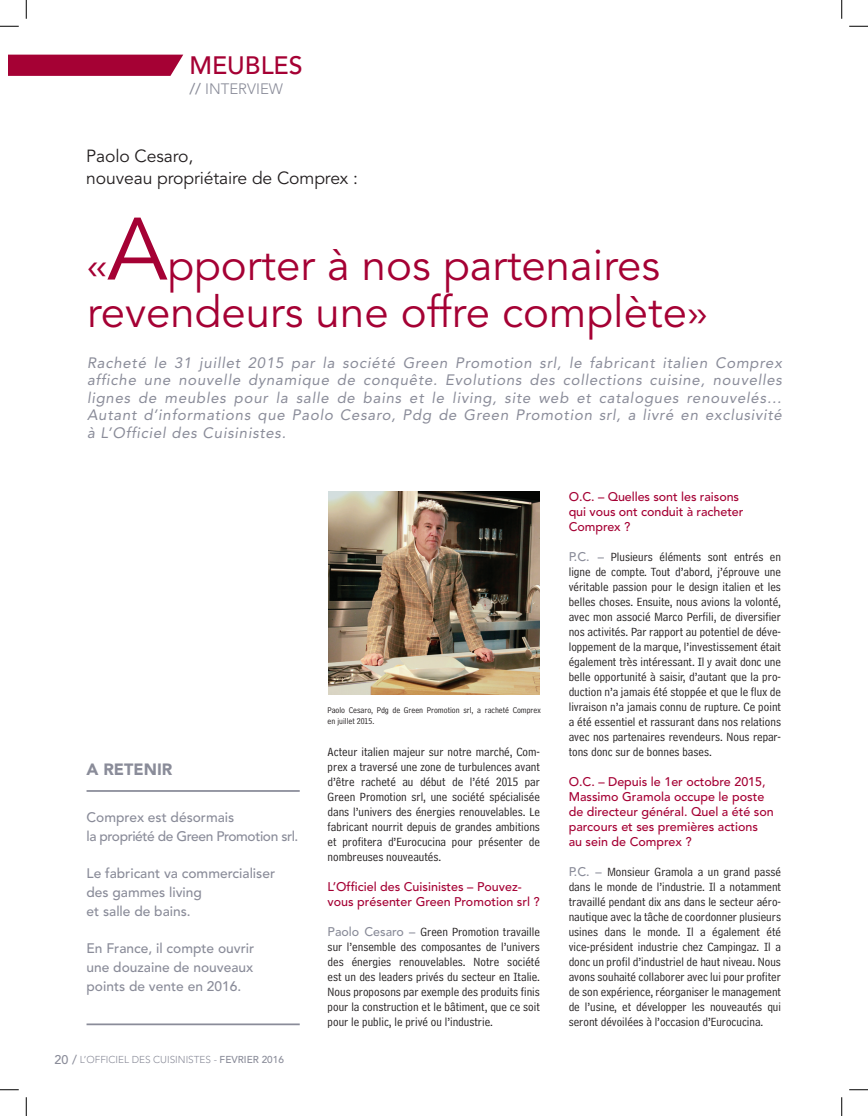
<style>
.page{position:relative;width:868px;height:1116px;background:#fff}
.page>*{position:absolute;margin:0;border:0;box-sizing:border-box;transform-origin:0 0}
.t1{font:43.75px/47.5px "Avenir";color:#a50134}
.t2{font:500 25px "Avenir";color:#a50134}
.t3{font:17.5px/22.5px "Avenir";letter-spacing:-.005em;color:#231f20}
.t4{font:900 16.25px "Avenir";color:#8a8c99}
.t5{font:italic 15px/17.5px "Avenir";letter-spacing:.05em;color:#8a8c99;text-align:justify}
.t6{font:300 15px "Avenir";color:#8a8c99}
.t7{font:500 13.75px/19px "Avenir";color:#8a8c99}
.t8{font:500 13.75px/19px "Avenir";letter-spacing:-.03em;color:#8a8c99}
.t9{font:12.5px/15px "Bell Centennial Address";color:#231f20;text-align:justify}
.t10{font:500 12.5px/15px "Avenir";color:#a50134}
.t11{font:300 10px "Avenir";color:#8a8c99}
.t12{font:8.75px/10.6px "Bell Centennial Address";color:#231f20}
.s1{font-weight:500}
.s2{font-family:"Bell Centennial Address"}
.s3{font-size:87.5px}
.s4{font-weight:500;font-size:12.5px}
.s5{font-family:"Avenir";font-weight:500;color:#8a8c99}
</style>
<div class="page">
<svg style="left:9px;top:55px;width:174px;height:21px;background:#a80b3c"></svg>
<hr style="left:86px;top:790px;width:214px;height:1px;background:#8a8c99">
<hr style="left:86px;top:1023px;width:214px;height:2px;background:#8a8c99">
<img style="left:328px;top:491px;width:212px;height:203px">
<svg style="left:0;top:25px;width:19px;height:2px"></svg>
<svg style="left:849px;top:25px;width:18px;height:2px"></svg>
<svg style="left:0;top:1089px;width:19px;height:1px"></svg>
<svg style="left:849px;top:1089px;width:18px;height:1px"></svg>
<svg style="left:25px;top:0;width:2px;height:19px"></svg>
<svg style="left:25px;top:1097px;width:2px;height:18px"></svg>
<svg style="left:841px;top:0;width:1px;height:19px"></svg>
<svg style="left:841px;top:1097px;width:1px;height:18px"></svg>
<h2 class="t2" style="left:189px;top:51px;width:115px">MEUBLES</h2>
<p class="t6" style="left:189px;top:80px;width:95px"><span class="s1">//</span> INTERVIEW</p>
<h3 class="t3" style="left:86px;top:145px;width:273px">Paolo Cesaro,<br>nouveau propriétaire de Comprex :</h3>
<h1 class="t1" style="left:87px;top:242px;width:622px"><span class="s2">«</span><span class="s3">A</span>pporter à nos partenaires revendeurs une offre complète<span class="s2">»</span></h1>
<p class="t5" style="left:87px;top:354px;width:696px">Racheté le 31 juillet 2015 par la société Green Promotion srl, le fabricant italien Comprex affiche une nouvelle dynamique de conquête. Evolutions des collections cuisine, nouvelles lignes de meubles pour la salle de bains et le living, site web et catalogues renouvelés… Autant d’informations que Paolo Cesaro, Pdg de Green Promotion srl, a livré en exclusivité à L’Officiel des Cuisinistes.</p>
<h3 class="t4" style="left:86px;top:759px;width:87px">A RETENIR</h3>
<p class="t8" style="left:86px;top:808px;width:213px">Comprex est désormais<br>la propriété de Green Promotion srl.</p>
<p class="t7" style="left:86px;top:864px;width:190px">Le fabricant va commercialiser des gammes living<br>et salle de bains.</p>
<p class="t7" style="left:86px;top:938px;width:169px;text-align:justify">En France, il compte ouvrir une douzaine de nouveaux points de vente en 2016.</p>
<p class="t11" style="left:55px;top:1053px;width:231px"><span class="s4">20 /</span> L’OFFICIEL DES CUISINISTES - <span class="s1">FEVRIER 2016</span></p>
<p class="t12" style="left:327px;top:705px;width:215px">Paolo Cesaro, Pdg de Green Promotion srl, a racheté Comprex en juillet 2015.</p>
<p class="t9" style="left:327px;top:744px;width:214px">Acteur italien majeur sur notre marché, Com&shy;prex a traversé une zone de turbulences avant d’être racheté au début de l’été 2015 par Green Promotion srl, une société spécialisée dans l’univers des énergies renouvelables. Le fabricant nourrit depuis de grandes ambitions et profitera d’Eurocucina pour présenter de nombreuses nouveautés.</p>
<p class="t10" style="left:327px;top:879px;width:214px">L’Officiel des Cuisinistes – Pouvez&shy;vous présenter Green Promotion srl ?</p>
<p class="t9" style="left:327px;top:924px;width:214px"><span class="s5">Paolo Cesaro –</span> Green Promotion travaille sur l’ensemble des composantes de l’univers des énergies renouvelables. Notre société est un des leaders privés du secteur en Italie.<br>Nous proposons par exemple des produits finis pour la construction et le bâtiment, que ce soit pour le public, le privé ou l’industrie.</p>
<p class="t10" style="left:568px;top:489px;width:176px">O.C. – Quelles sont les raisons qui vous ont conduit à racheter<br>Comprex ?</p>
<p class="t9" style="left:568px;top:549px;width:214px"><span class="s5">P.C. –</span> Plusieurs éléments sont entrés en ligne de compte. Tout d’abord, j’éprouve une véritable passion pour le design italien et les belles choses. Ensuite, nous avions la volonté, avec mon associé Marco Perfili, de diversifier nos activités. Par rapport au potentiel de déve&shy;loppement de la marque, l’investissement était également très intéressant. Il y avait donc une belle opportunité à saisir, d’autant que la pro&shy;duction n’a jamais été stoppée et que le flux de livraison n’a jamais connu de rupture. Ce point a été essentiel et rassurant dans nos relations avec nos partenaires revendeurs. Nous repar&shy;tons donc sur de bonnes bases.</p>
<p class="t10" style="left:568px;top:774px;width:206px">O.C. – Depuis le 1er octobre 2015,<br>Massimo Gramola occupe le poste de directeur général. Quel a été son parcours et ses premières actions au sein de Comprex ?</p>
<p class="t9" style="left:568px;top:864px;width:214px"><span class="s5">P.C. –</span> Monsieur Gramola a un grand passé dans le monde de l’industrie. Il a notamment travaillé pendant dix ans dans le secteur aéro&shy;nautique avec la tâche de coordonner plusieurs usines dans le monde. Il a également été vice-président industrie chez Campingaz. Il a donc un profil d’industriel de haut niveau. Nous avons souhaité collaborer avec lui pour profiter de son expérience, réorganiser le management de l’usine, et développer les nouveautés qui seront dévoilées à l’occasion d’Eurocucina.</p>
</div>
